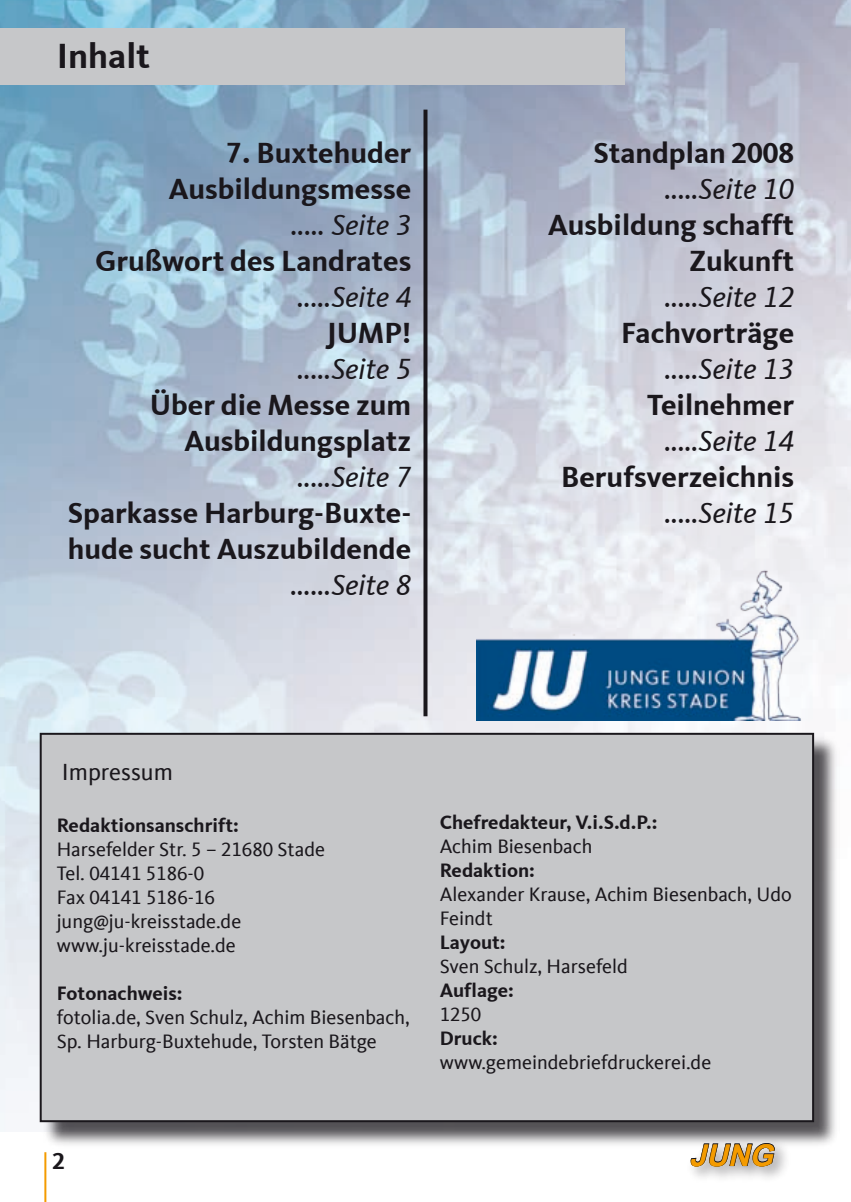
<style>
.page{position:relative;width:851px;height:1202px;background:#fff}
.page>*{position:absolute;margin:0;border:0;box-sizing:border-box;transform-origin:0 0}
.t1{font:700 36px "CDU Kievit Tab";color:#1a171c}
.t2{font:700 30px/36px "CDU Kievit Tab";color:#1a171c;text-align:right}
.t3{font:italic 30px "CDU Kievit Tab";color:#1a171c}
.t4{font:italic 700 30px "Arial";color:#f49b00}
.t5{font:24px "CDU Kievit Tab";color:#1a171c}
.t6{font:20px/24px "CDU Kievit Tab";color:#1a171c}
.t7{font:700 20px "CDU Kievit Tab";color:#1a171c}
</style>
<div class="page">
<div style="left:684px;top:1137px;width:108px;height:47px;background:#1a171c;opacity:.5"></div>
<hr style="left:44px;top:1152px;width:2px;height:50px;background:#f49b00">
<img style="left:0;top:0;width:850px;height:1132px">
<div style="left:0;top:28px;width:624px;height:57px;background:#c6c7c9"></div>
<svg style="left:690px;top:1149px;width:85px;height:18px;background:#9d9c9e"></svg>
<img style="left:476px;top:556px;width:334px;height:164px">
<div style="left:40px;top:734px;width:799px;height:415px;background:#1a171c;opacity:.75"></div>
<div style="left:41px;top:734px;width:772px;height:387px;background:#c6c7c9"></div>
<div style="left:40px;top:733px;width:774px;height:389px;border:2px solid #1a171c"></div>
<svg style="left:423px;top:110px;width:4px;height:606px;background:#2d2c32"></svg>
<h1 class="t1" style="left:57px;top:34px;width:95px">Inhalt</h1>
<h2 class="t2" style="left:168px;top:135px;width:244px">7. Buxtehuder<br>Ausbildungsmesse</h2>
<h2 class="t3" style="left:291px;top:207px;width:122px">..... Seite 3</h2>
<h2 class="t2" style="left:95px;top:243px;width:317px">Grußwort des Landrates</h2>
<h2 class="t3" style="left:297px;top:279px;width:115px">.....Seite 4</h2>
<h2 class="t2" style="left:327px;top:315px;width:86px">JUMP!</h2>
<h2 class="t3" style="left:297px;top:351px;width:115px">.....Seite 5</h2>
<h2 class="t2" style="left:150px;top:387px;width:263px">Über die Messe zum<br>Ausbildungsplatz</h2>
<h2 class="t3" style="left:297px;top:459px;width:115px">.....Seite 7</h2>
<h2 class="t2" style="left:68px;top:495px;width:345px;text-align:left">Sparkasse Harburg-Buxte&shy;hude sucht Auszubildende</h2>
<h2 class="t3" style="left:290px;top:567px;width:122px">......Seite 8</h2>
<h2 class="t2" style="left:593px;top:135px;width:202px">Standplan 2008</h2>
<h2 class="t3" style="left:664px;top:171px;width:131px">.....Seite 10</h2>
<h2 class="t2" style="left:547px;top:207px;width:248px">Ausbildung schafft<br>Zukunft</h2>
<h2 class="t3" style="left:664px;top:279px;width:131px">.....Seite 12</h2>
<h2 class="t2" style="left:621px;top:315px;width:174px">Fachvorträge</h2>
<h2 class="t3" style="left:664px;top:351px;width:131px">.....Seite 13</h2>
<h2 class="t2" style="left:647px;top:387px;width:148px">Teilnehmer</h2>
<h2 class="t3" style="left:664px;top:423px;width:131px">.....Seite 14</h2>
<h2 class="t2" style="left:561px;top:459px;width:234px">Berufsverzeichnis</h2>
<h2 class="t3" style="left:664px;top:495px;width:131px">.....Seite 15</h2>
<p class="t5" style="left:62px;top:759px;width:112px">Impressum</p>
<p class="t7" style="left:57px;top:813px;width:184px">Redaktionsanschrift:</p>
<p class="t6" style="left:57px;top:837px;width:270px">Harsefelder Str. 5 – 21680 Stade<br>Tel. 04141 5186-0<br>Fax 04141 5186-16 jung@ju-kreisstade.de www.ju-kreisstade.de</p>
<p class="t7" style="left:57px;top:981px;width:127px">Fotonachweis:</p>
<p class="t6" style="left:57px;top:1005px;width:354px">fotolia.de, Sven Schulz, Achim Biesenbach,<br>Sp. Harburg-Buxtehude, Torsten Bätge</p>
<p class="t7" style="left:439px;top:810px;width:219px">Chefredakteur, V.i.S.d.P.:</p>
<p class="t6" style="left:439px;top:834px;width:154px">Achim Biesenbach</p>
<p class="t7" style="left:439px;top:858px;width:97px">Redaktion:</p>
<p class="t6" style="left:439px;top:882px;width:353px">Alexander Krause, Achim Biesenbach, Udo<br>Feindt</p>
<p class="t7" style="left:439px;top:930px;width:67px">Layout:</p>
<p class="t6" style="left:439px;top:954px;width:189px">Sven Schulz, Harsefeld</p>
<p class="t7" style="left:439px;top:978px;width:76px">Auflage:</p>
<p class="t6" style="left:439px;top:1002px;width:43px">1250</p>
<p class="t7" style="left:439px;top:1026px;width:60px">Druck:</p>
<p class="t6" style="left:439px;top:1050px;width:273px">www.gemeindebriefdruckerei.de</p>
<h2 class="t4" style="left:689px;top:1135px;width:94px">JUNG</h2>
</div>
